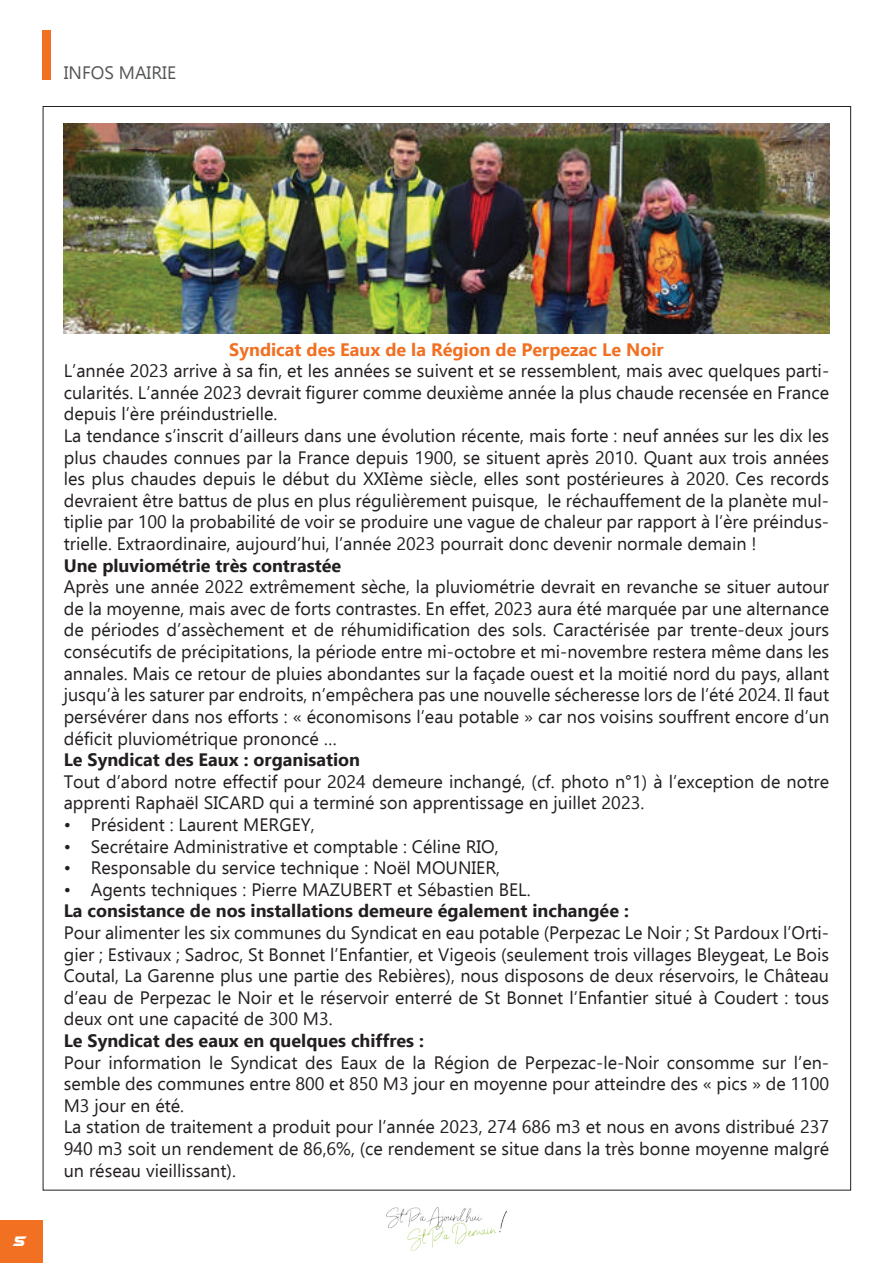
<style>
.page{position:relative;width:893px;height:1263px;background:#fff}
.page>*{position:absolute;margin:0;border:0;box-sizing:border-box;transform-origin:0 0}
.t1{font:18px/21.6px "Ebrima";color:#231f20}
.t2{font:700 18px "Ebrima";color:#231f20}
.t3{font:700 18px "Ebrima";color:#f17022}
.t4{font:18px "Ebrima";color:#545557}
.t5{font:18px "Airstrike";color:#fff}
</style>
<div class="page">
<div style="left:0;top:1220px;width:43px;height:43px;background:#f17022"></div>
<img style="left:387px;top:1208px;width:119px;height:42px">
<div style="left:43px;top:30px;width:8px;height:50px;background:#f17022"></div>
<img style="left:64px;top:124px;width:765px;height:210px">
<p class="t4" style="left:64px;top:60px;width:114px">INFOS MAIRIE</p>
<p class="t5" style="left:12px;top:1232px;width:13px">5</p>
<p class="t3" style="left:229px;top:335px;width:436px">Syndicat des Eaux de la Région de Perpezac Le Noir</p>
<p class="t1" style="left:64px;top:359px;width:767px">L’année 2023 arrive à sa fin, et les années se suivent et se ressemblent, mais avec quelques parti&shy;cularités. L’année 2023 devrait figurer comme deuxième année la plus chaude recensée en France depuis l’ère préindustrielle.<br>La tendance s’inscrit d’ailleurs dans une évolution récente, mais forte : neuf années sur les dix les plus chaudes connues par la France depuis 1900, se situent après 2010. Quant aux trois années les plus chaudes depuis le début du XXIème siècle, elles sont postérieures à 2020. Ces records devraient être battus de plus en plus régulièrement puisque, le réchauffement de la planète mul&shy;tiplie par 100 la probabilité de voir se produire une vague de chaleur par rapport à l’ère préindus&shy;trielle. Extraordinaire, aujourd’hui, l’année 2023 pourrait donc devenir normale demain !</p>
<p class="t2" style="left:64px;top:551px;width:279px">Une pluviométrie très contrastée</p>
<p class="t1" style="left:64px;top:575px;width:767px;text-align:justify">Après une année 2022 extrêmement sèche, la pluviométrie devrait en revanche se situer autour de la moyenne, mais avec de forts contrastes. En effet, 2023 aura été marquée par une alternance de périodes d’assèchement et de réhumidification des sols. Caractérisée par trente-deux jours consécutifs de précipitations, la période entre mi-octobre et mi-novembre restera même dans les annales. Mais ce retour de pluies abondantes sur la façade ouest et la moitié nord du pays, allant jusqu’à les saturer par endroits, n’empêchera pas une nouvelle sécheresse lors de l’été 2024. Il faut persévérer dans nos efforts : « économisons l’eau potable » car nos voisins souffrent encore d’un déficit pluviométrique prononcé …</p>
<p class="t2" style="left:64px;top:745px;width:298px">Le Syndicat des Eaux : organisation</p>
<p class="t1" style="left:64px;top:770px;width:767px">Tout d’abord notre effectif pour 2024 demeure inchangé, (cf. photo n°1) à l’exception de notre apprenti Raphaël SICARD qui a terminé son apprentissage en juillet 2023.</p>
<p class="t1" style="left:64px;top:813px;width:252px">• Président : Laurent MERGEY,</p>
<p class="t1" style="left:64px;top:835px;width:437px">• Secrétaire Administrative et comptable : Céline RIO,</p>
<p class="t1" style="left:64px;top:856px;width:438px">• Responsable du service technique : Noël MOUNIER,</p>
<p class="t1" style="left:64px;top:878px;width:468px">• Agents techniques : Pierre MAZUBERT et Sébastien BEL.</p>
<p class="t2" style="left:64px;top:897px;width:567px">La consistance de nos installations demeure également inchangée :</p>
<p class="t1" style="left:64px;top:921px;width:767px;text-align:justify">Pour alimenter les six communes du Syndicat en eau potable (Perpezac Le Noir ; St Pardoux l’Orti&shy;gier ; Estivaux ; Sadroc, St Bonnet l’Enfantier, et Vigeois (seulement trois villages Bleygeat, Le Bois Coutal, La Garenne plus une partie des Rebières), nous disposons de deux réservoirs, le Château d’eau de Perpezac le Noir et le réservoir enterré de St Bonnet l’Enfantier situé à Coudert : tous deux ont une capacité de 300 M3.</p>
<p class="t2" style="left:64px;top:1026px;width:362px">Le Syndicat des eaux en quelques chiffres :</p>
<p class="t1" style="left:64px;top:1051px;width:767px">Pour information le Syndicat des Eaux de la Région de Perpezac-le-Noir consomme sur l’en&shy;semble des communes entre 800 et 850 M3 jour en moyenne pour atteindre des « pics » de 1100<br>M3 jour en été.<br>La station de traitement a produit pour l’année 2023, 274 686 m3 et nous en avons distribué 237<br>940 m3 soit un rendement de 86,6%, (ce rendement se situe dans la très bonne moyenne malgré un réseau vieillissant).</p>
</div>
